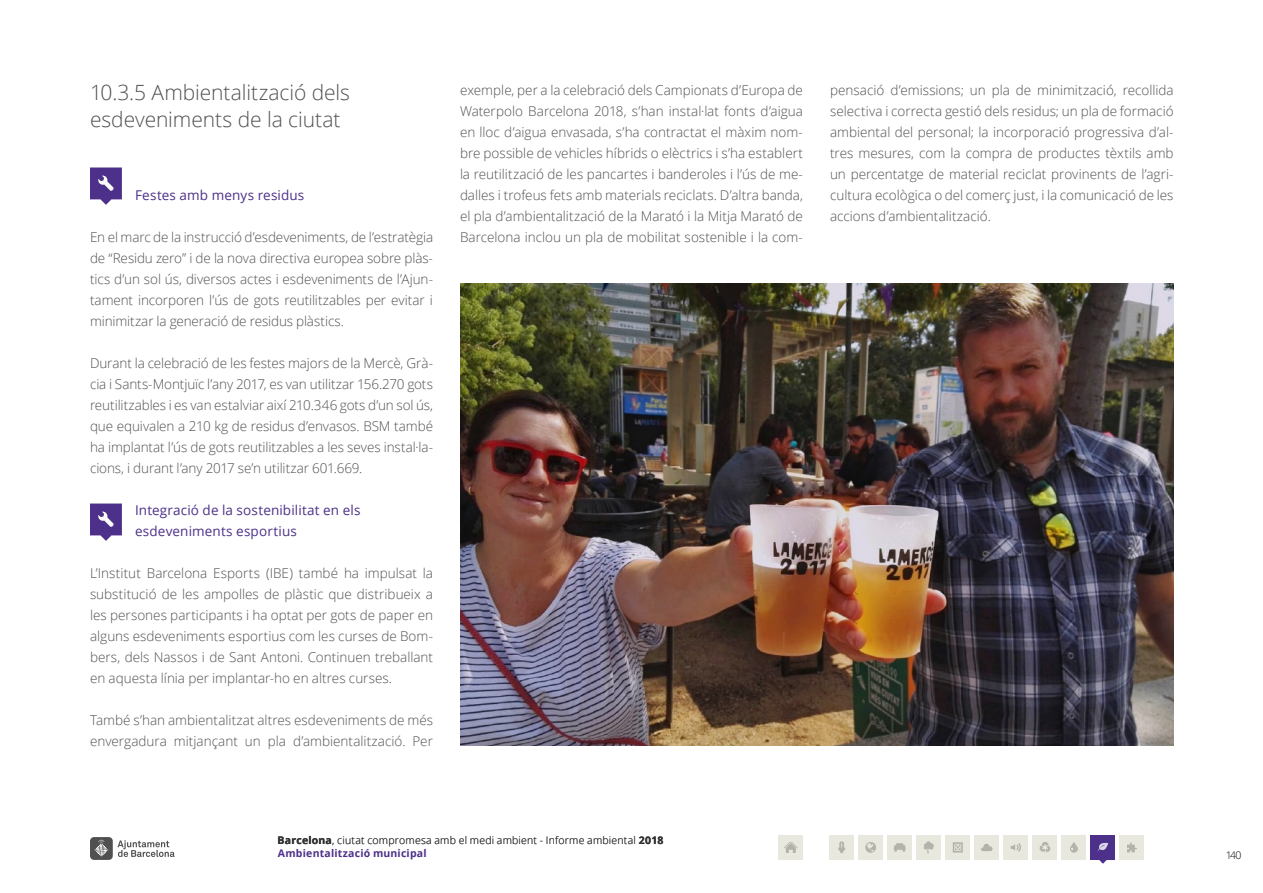
<style>
.page{position:relative;width:1263px;height:893px;background:#fff}
.page>*{position:absolute;margin:0;border:0;box-sizing:border-box;transform-origin:0 0}
.t1{font:300 21px/27px "Open Sans";letter-spacing:-.005em;color:#505050}
.t2{font:300 13.5px/21px "Open Sans";color:#505050;text-align:justify}
.t3{font:13.5px/21px "Open Sans";letter-spacing:.01em;color:#4d3089}
.t4{font:300 10.5px/13.2px "Open Sans";letter-spacing:.02em;color:#333}
.t5{font:300 10.5px "Open Sans";color:#000}
.s1{font-weight:700}
.s2{font-weight:700;color:#4d3089}
</style>
<div class="page">
<svg style="left:118px;top:840px;width:57px;height:17px"></svg>
<div style="left:90px;top:837px;width:23px;height:23px;background:#505050;border-radius:4px"></div>
<svg style="left:94px;top:839px;width:14px;height:18px"></svg>
<div style="left:779px;top:835px;width:24px;height:25px;background:#e8e8df"></div>
<svg style="left:784px;top:842px;width:14px;height:11px"></svg>
<div style="left:887px;top:835px;width:25px;height:25px;background:#e8e8df"></div>
<svg style="left:894px;top:843px;width:11px;height:9px"></svg>
<div style="left:1033px;top:835px;width:24px;height:25px;background:#e8e8df"></div>
<svg style="left:1039px;top:842px;width:11px;height:11px"></svg>
<div style="left:1120px;top:835px;width:24px;height:25px;background:#e8e8df"></div>
<svg style="left:1127px;top:842px;width:10px;height:10px"></svg>
<div style="left:975px;top:835px;width:24px;height:25px;background:#e8e8df"></div>
<svg style="left:981px;top:844px;width:11px;height:7px"></svg>
<div style="left:916px;top:835px;width:25px;height:25px;background:#e8e8df"></div>
<svg style="left:924px;top:841px;width:10px;height:13px"></svg>
<div style="left:1062px;top:835px;width:24px;height:25px;background:#e8e8df"></div>
<svg style="left:1070px;top:842px;width:8px;height:11px"></svg>
<div style="left:1004px;top:835px;width:24px;height:25px;background:#e8e8df"></div>
<svg style="left:1011px;top:843px;width:10px;height:9px"></svg>
<div style="left:829px;top:835px;width:25px;height:25px;background:#e8e8df"></div>
<svg style="left:838px;top:841px;width:7px;height:12px"></svg>
<div style="left:858px;top:835px;width:25px;height:25px;background:#e8e8df"></div>
<svg style="left:865px;top:842px;width:11px;height:11px"></svg>
<div style="left:946px;top:835px;width:24px;height:25px;background:#e8e8df"></div>
<svg style="left:953px;top:842px;width:10px;height:10px"></svg>
<div style="left:1091px;top:835px;width:24px;height:25px;background:#4d3089"></div>
<svg style="left:90px;top:167px;width:32px;height:38px"></svg>
<svg style="left:90px;top:503px;width:32px;height:38px"></svg>
<img style="left:460px;top:284px;width:713px;height:462px">
<svg style="left:1097px;top:842px;width:11px;height:22px"></svg>
<h1 class="t1" style="left:90px;top:78px;width:261px">10.3.5 Ambientalització dels esdeveniments de la ciutat</h1>
<p class="t3" style="left:135px;top:184px;width:171px">Festes amb menys residus</p>
<p class="t2" style="left:90px;top:226px;width:345px">En el marc de la instrucció d’esdeveniments, de l’estratègia de “Residu zero” i de la nova directiva europea sobre plàs&shy;tics d’un sol ús, diversos actes i esdeveniments de l’Ajun&shy;tament incorporen l’ús de gots reutilitzables per evitar i minimitzar la generació de residus plàstics.</p>
<p class="t2" style="left:90px;top:352px;width:345px">Durant la celebració de les festes majors de la Mercè, Grà&shy;cia i Sants-Montjuïc l’any 2017, es van utilitzar 156.270 gots reutilitzables i es van estalviar així 210.346 gots d’un sol ús, que equivalen a 210 kg de residus d’envasos. BSM també ha implantat l’ús de gots reutilitzables a les seves instal·la&shy;cions, i durant l’any 2017 se’n utilitzar 601.669.</p>
<p class="t3" style="left:135px;top:499px;width:227px">Integració de la sostenibilitat en els esdeveniments esportius</p>
<p class="t2" style="left:90px;top:562px;width:345px">L’Institut Barcelona Esports (IBE) també ha impulsat la substitució de les ampolles de plàstic que distribueix a les persones participants i ha optat per gots de paper en alguns esdeveniments esportius com les curses de Bom&shy;bers, dels Nassos i de Sant Antoni. Continuen treballant en aquesta línia per implantar-ho en altres curses.</p>
<p class="t2" style="left:90px;top:709px;width:345px">També s’han ambientalitzat altres esdeveniments de més envergadura mitjançant un pla d’ambientalització. Per</p>
<p class="t2" style="left:460px;top:79px;width:345px">exemple, per a la celebració dels Campionats d’Europa de Waterpolo Barcelona 2018, s’han instal·lat fonts d’aigua en lloc d’aigua envasada, s’ha contractat el màxim nom&shy;bre possible de vehicles híbrids o elèctrics i s’ha establert la reutilització de les pancartes i banderoles i l’ús de me&shy;dalles i trofeus fets amb materials reciclats. D’altra banda, el pla d’ambientalització de la Marató i la Mitja Marató de Barcelona inclou un pla de mobilitat sostenible i la com-</p>
<p class="t2" style="left:830px;top:79px;width:345px">pensació d’emissions; un pla de minimització, recollida selectiva i correcta gestió dels residus; un pla de formació ambiental del personal; la incorporació progressiva d’al&shy;tres mesures, com la compra de productes tèxtils amb un percentatge de material reciclat provinents de l’agri&shy;cultura ecològica o del comerç just, i la comunicació de les accions d’ambientalització.</p>
<p class="t4" style="left:278px;top:833px;width:387px"><span class="s1">Barcelona</span>, ciutat compromesa amb el medi ambient - Informe ambiental <span class="s1">2018<br></span><span class="s2">Ambientalització municipal</span></p>
<p class="t5" style="left:1226px;top:847px;width:17px">140</p>
</div>
